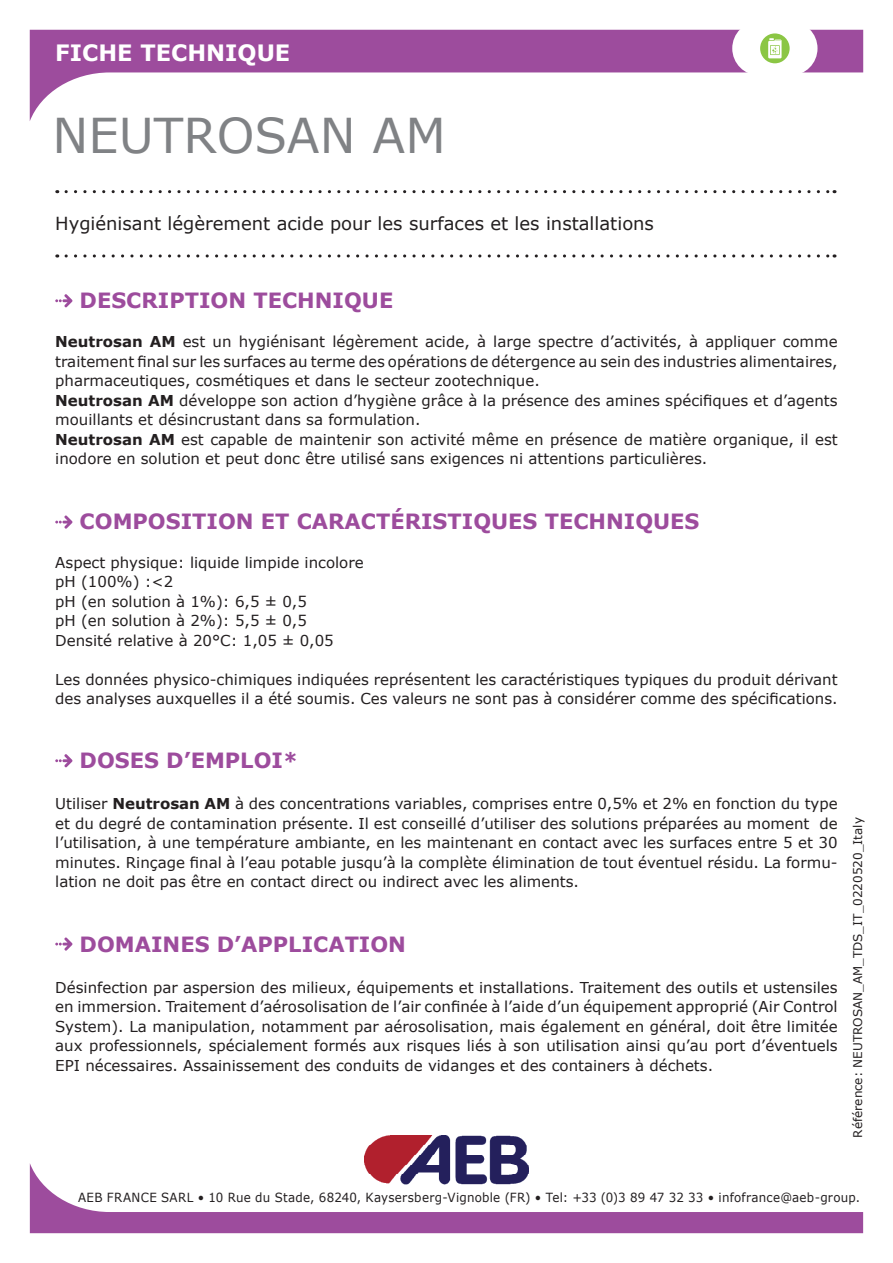
<style>
.page{position:relative;width:893px;height:1263px;background:#fff}
.page>*{position:absolute;margin:0;border:0;box-sizing:border-box;transform-origin:0 0}
.t1{font:48px "Verdana";color:#808285}
.t2{font:700 22.5px "Verdana";color:#fff}
.t3{font:700 21px "Verdana";color:#9d4c9d}
.t4{font:18px "Verdana";color:#231f20}
.t5{font:15px/19.5px "Verdana";color:#231f20}
.t6{font:12.6px "Verdana";letter-spacing:.02em;color:#231f20;scale:.94 1}
.t7{font:12px "Verdana";color:#231f20}
.s1{font-weight:700}
</style>
<div class="page">
<svg style="left:30px;top:30px;width:833px;height:91px"></svg>
<svg style="left:66px;top:190px;width:769px;height:3px"></svg>
<svg style="left:66px;top:254px;width:769px;height:4px"></svg>
<img style="left:364px;top:1135px;width:163px;height:28px">
<div style="left:732px;top:21px;width:85px;height:55px;background:#fff;border-radius:27px"></div>
<div style="left:760px;top:33px;width:30px;height:30px;background:#8bc644;border-radius:50%"></div>
<svg style="left:768px;top:38px;width:14px;height:20px"></svg>
<svg style="left:30px;top:1163px;width:833px;height:70px"></svg>
<svg style="left:55px;top:294px;width:17px;height:13px"></svg>
<svg style="left:55px;top:515px;width:17px;height:14px"></svg>
<svg style="left:55px;top:754px;width:17px;height:13px"></svg>
<svg style="left:55px;top:937px;width:17px;height:14px"></svg>
<h2 class="t2" style="left:55px;top:37px;width:237px">FICHE TECHNIQUE</h2>
<h1 class="t1" style="left:52px;top:103px;width:395px">NEUTROSAN AM</h1>
<p class="t4" style="left:55px;top:212px;width:600px">Hygiénisant légèrement acide pour les surfaces et les installations</p>
<h3 class="t3" style="left:80px;top:286px;width:315px">DESCRIPTION TECHNIQUE</h3>
<p class="t5" style="left:55px;top:332px;width:784px"><span class="s1">Neutrosan AM</span> est un hygiénisant légèrement acide, à large spectre d’activités, à appliquer comme traitement final sur les surfaces au terme des opérations de détergence au sein des industries alimentaires, pharmaceutiques, cosmétiques et dans le secteur zootechnique.<br><span class="s1">Neutrosan AM</span> développe son action d’hygiène grâce à la présence des amines spécifiques et d’agents mouillants et désincrustant dans sa formulation.<br><span class="s1">Neutrosan AM</span> est capable de maintenir son activité même en présence de matière organique, il est inodore en solution et peut donc être utilisé sans exigences ni attentions particulières.</p>
<h3 class="t3" style="left:80px;top:506px;width:621px">COMPOSITION ET CARACTÉRISTIQUES TECHNIQUES</h3>
<p class="t5" style="left:55px;top:552px;width:310px">Aspect physique: liquide limpide incolore pH (100%) :&lt;2<br>pH (en solution à 1%): 6,5 ± 0,5<br>pH (en solution à 2%): 5,5 ± 0,5<br>Densité relative à 20°C: 1,05 ± 0,05</p>
<p class="t5" style="left:55px;top:669px;width:784px">Les données physico-chimiques indiquées représentent les caractéristiques typiques du produit dérivant des analyses auxquelles il a été soumis. Ces valeurs ne sont pas à considérer comme des spécifications.</p>
<h3 class="t3" style="left:80px;top:746px;width:220px">DOSES D’EMPLOI*</h3>
<p class="t5" style="left:55px;top:794px;width:784px;text-align:justify">Utiliser <span class="s1">Neutrosan AM</span> à des concentrations variables, comprises entre 0,5% et 2% en fonction du type et du degré de contamination présente. Il est conseillé d’utiliser des solutions préparées au moment de l’utilisation, à une température ambiante, en les maintenant en contact avec les surfaces entre 5 et 30 minutes. Rinçage final à l’eau potable jusqu’à la complète élimination de tout éventuel résidu. La formu&shy;lation ne doit pas être en contact direct ou indirect avec les aliments.</p>
<h3 class="t3" style="left:80px;top:929px;width:328px">DOMAINES D’APPLICATION</h3>
<p class="t5" style="left:55px;top:977px;width:784px;text-align:justify">Désinfection par aspersion des milieux, équipements et installations. Traitement des outils et ustensiles en immersion. Traitement d’aérosolisation de l’air confinée à l’aide d’un équipement approprié (Air Control System). La manipulation, notamment par aérosolisation, mais également en général, doit être limitée aux professionnels, spécialement formés aux risques liés à son utilisation ainsi qu’au port d’éventuels EPI nécessaires. Assainissement des conduits de vidanges et des containers à déchets.</p>
<p class="t7" style="left:850px;top:1137px;width:322px;rotate:-90deg">Référence: NEUTROSAN_AM_TDS_IT_0220520_Italy</p>
<p class="t6" style="left:78px;top:1189px;width:833px">AEB FRANCE SARL • 10 Rue du Stade, 68240, Kaysersberg-Vignoble (FR) • Tel: +33 (0)3 89 47 32 33 • infofrance@aeb-group.</p>
</div>
